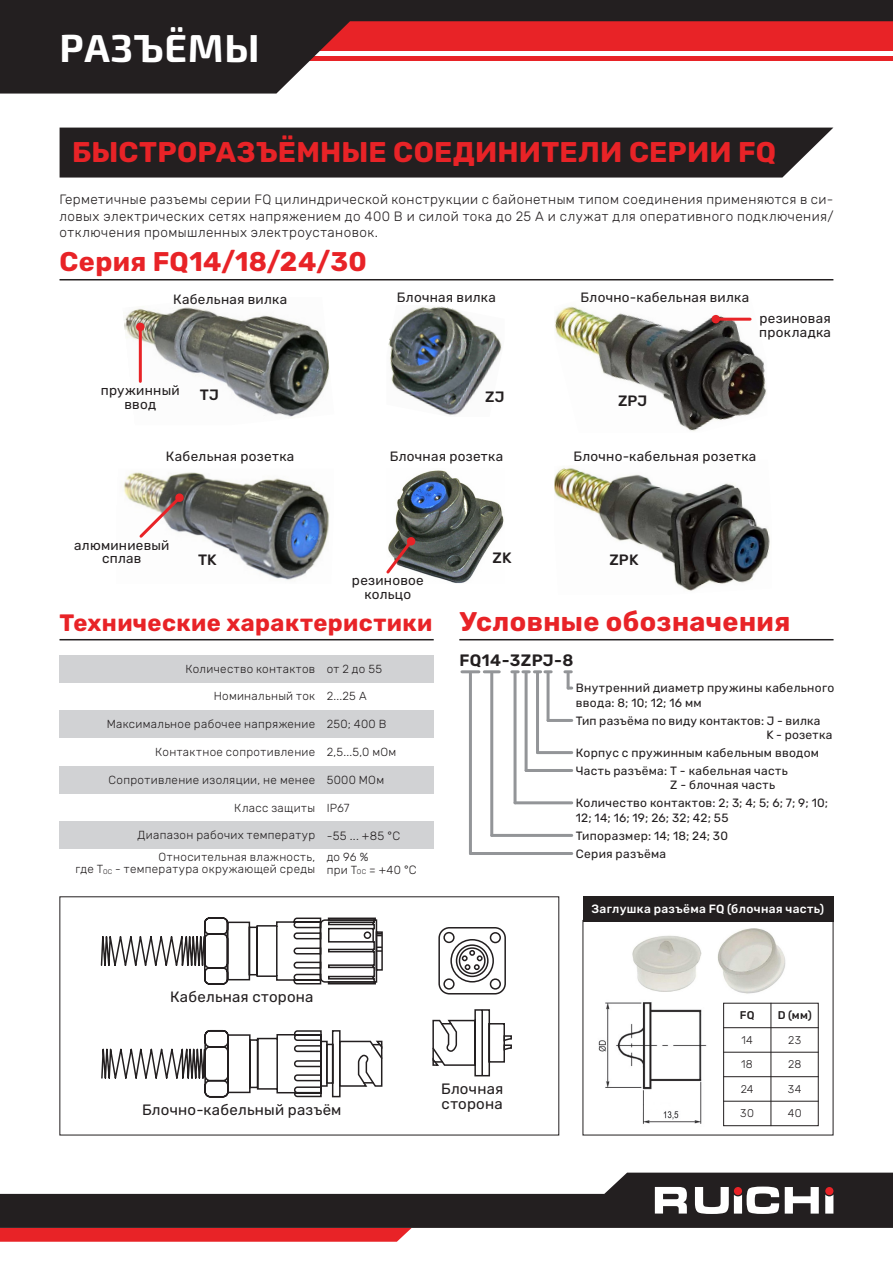
<style>
.page{position:relative;width:893px;height:1263px;background:#fff}
.page>*{position:absolute;margin:0;border:0;box-sizing:border-box;transform-origin:0 0}
.t1{font:700 39px "Exo 2";letter-spacing:.02em;color:#fff}
.t2{font:700 28.5px "Rubik";letter-spacing:.005em;color:#e82327}
.t3{font:700 27px "Rubik";letter-spacing:.015em;color:#e82327}
.t4{font:700 23.7px "Rubik";letter-spacing:.02em;color:#e82327}
.t5{font:600 16.5px "Rubik";letter-spacing:.025em;color:#231f20}
.t6{font:15px/15px "Rubik";letter-spacing:.015em;color:#231f20}
.t7{font:500 15px "Rubik";letter-spacing:.005em;color:#231f20}
.Текст{font:300 13.5px/16.2px "Rubik";letter-spacing:.03em;color:#231f20;text-align:justify}
.t8{font:13.5px/13.5px "Rubik";letter-spacing:.02em;color:#231f20;text-align:center}
.t9{font:12px/14.4px "Rubik";letter-spacing:.025em;color:#231f20}
.t10{font:500 12px "Rubik";letter-spacing:.025em;color:#fff}
.ТХ_2{font:300 12px "Rubik";color:#231f20}
.ТХ{font:300 11.7px/12px "Rubik";letter-spacing:.025em;color:#231f20;text-align:right}
.ТХ-2{font:300 11.25px "Rubik";letter-spacing:.025em;color:#231f20}
.ТХ-3{font:500 11.25px "Rubik";color:#231f20}
.s1{font-size:6.75px}
.s2{font-size:12px}
</style>
<div class="page">
<svg style="left:0;top:0;width:893px;height:94px"></svg>
<svg style="left:0;top:1228px;width:412px;height:14px"></svg>
<svg style="left:0;top:1172px;width:893px;height:56px;fill:#231f20"></svg>
<svg style="left:655px;top:1186px;width:178px;height:28px"></svg>
<div style="left:60px;top:128px;width:773px;height:50px;background:#231f20"></div>
<div style="left:60px;top:655px;width:374px;height:27px;background:#d1d2d4"></div>
<div style="left:60px;top:710px;width:374px;height:28px;background:#d1d2d4"></div>
<div style="left:59px;top:821px;width:375px;height:28px;background:#d1d2d4"></div>
<div style="left:60px;top:766px;width:374px;height:28px;background:#d1d2d4"></div>
<hr style="left:60px;top:639px;width:374px;height:1px;background:#231f20">
<hr style="left:60px;top:279px;width:773px;height:1px;background:#231f20">
<hr style="left:462px;top:670px;width:17px;height:3px;background:#939598">
<hr style="left:484px;top:670px;width:15px;height:3px;background:#939598">
<hr style="left:567px;top:673px;width:3px;height:15px;background:#939598">
<hr style="left:547px;top:673px;width:3px;height:47px;background:#939598">
<hr style="left:536px;top:673px;width:3px;height:79px;background:#939598">
<hr style="left:525px;top:673px;width:3px;height:97px;background:#939598">
<hr style="left:513px;top:673px;width:3px;height:130px;background:#939598">
<hr style="left:469px;top:673px;width:3px;height:180px;background:#939598">
<hr style="left:490px;top:673px;width:3px;height:162px;background:#939598">
<hr style="left:537px;top:751px;width:35px;height:3px;background:#939598">
<hr style="left:548px;top:719px;width:24px;height:3px;background:#939598">
<hr style="left:526px;top:769px;width:46px;height:3px;background:#939598">
<hr style="left:515px;top:801px;width:57px;height:3px;background:#939598">
<hr style="left:492px;top:834px;width:80px;height:3px;background:#939598">
<hr style="left:470px;top:852px;width:102px;height:3px;background:#939598">
<hr style="left:459px;top:639px;width:374px;height:1px;background:#231f20">
<svg style="left:512px;top:670px;width:39px;height:3px"></svg>
<svg style="left:565px;top:670px;width:6px;height:3px"></svg>
<img style="left:555px;top:306px;width:212px;height:125px">
<img style="left:124px;top:307px;width:205px;height:110px">
<img style="left:123px;top:472px;width:206px;height:108px">
<img style="left:394px;top:470px;width:110px;height:114px">
<img style="left:388px;top:306px;width:114px;height:110px">
<img style="left:554px;top:468px;width:216px;height:123px">
<hr style="left:139px;top:327px;width:3px;height:54px;background:#e82327">
<hr style="left:716px;top:318px;width:34px;height:3px;background:#e82327">
<div style="left:136px;top:323px;width:9px;height:8px;background:#e82327;border-radius:50%"></div>
<div style="left:712px;top:315px;width:8px;height:8px;background:#e82327;border-radius:50%"></div>
<svg style="left:137px;top:493px;width:47px;height:47px"></svg>
<svg style="left:386px;top:536px;width:30px;height:40px"></svg>
<div style="left:583px;top:896px;width:250px;height:26px;background:#231f20"></div>
<img style="left:632px;top:935px;width:69px;height:57px">
<img style="left:718px;top:929px;width:68px;height:65px">
<div style="left:723px;top:1003px;width:96px;height:123px;border:1px solid #231f20"></div>
<hr style="left:723px;top:1027px;width:96px;height:1px;background:#231f20">
<hr style="left:723px;top:1052px;width:96px;height:1px;background:#231f20">
<hr style="left:723px;top:1076px;width:96px;height:1px;background:#231f20">
<hr style="left:723px;top:1101px;width:96px;height:1px;background:#231f20">
<hr style="left:771px;top:1003px;width:1px;height:123px;background:#231f20">
<svg style="left:100px;top:917px;width:283px;height:68px"></svg>
<svg style="left:101px;top:1030px;width:282px;height:68px"></svg>
<svg style="left:438px;top:927px;width:68px;height:68px"></svg>
<svg style="left:432px;top:1009px;width:80px;height:68px"></svg>
<img style="left:598px;top:1002px;width:109px;height:122px">
<h1 class="t1" style="left:60px;top:21px;width:201px">РАЗЪЁМЫ</h1>
<p class="t2" style="left:72px;top:136px;width:705px">БЫСТРОРАЗЪЁМНЫЕ СОЕДИНИТЕЛИ СЕРИИ FQ</p>
<p class="Текст" style="left:60px;top:192px;width:775px">Герметичные разъемы серии FQ цилиндрической конструкции с байонетным типом соединения применяются в си&shy;ловых электрических сетях напряжением до 400 В и силой тока до 25 А и служат для оперативного подключения/ отключения промышленных электроустановок.</p>
<p class="t3" style="left:60px;top:246px;width:309px">Серия FQ14/18/24/30</p>
<p class="t8" style="left:173px;top:292px;width:116px">Кабельная вилка</p>
<p class="t8" style="left:397px;top:291px;width:101px">Блочная вилка</p>
<p class="t8" style="left:581px;top:291px;width:170px">Блочно-кабельная вилка</p>
<p class="t8" style="left:759px;top:312px;width:73px;text-align:left">резиновая прокладка</p>
<p class="t8" style="left:101px;top:384px;width:80px">пружинный ввод</p>
<p class="t7" style="left:200px;top:387px;width:21px">TJ</p>
<p class="t7" style="left:485px;top:389px;width:21px">ZJ</p>
<p class="t7" style="left:618px;top:392px;width:31px">ZPJ</p>
<p class="t8" style="left:166px;top:450px;width:130px">Кабельная розетка</p>
<p class="t8" style="left:390px;top:450px;width:115px">Блочная розетка</p>
<p class="t8" style="left:573px;top:450px;width:184px">Блочно-кабельная розетка</p>
<p class="t8" style="left:74px;top:539px;width:97px">алюминиевый сплав</p>
<p class="t7" style="left:198px;top:551px;width:20px">TK</p>
<p class="t7" style="left:493px;top:549px;width:20px">ZK</p>
<p class="t7" style="left:609px;top:551px;width:30px">ZPK</p>
<p class="t8" style="left:352px;top:574px;width:73px">резиновое кольцо</p>
<p class="t4" style="left:60px;top:609px;width:374px">Технические характеристики</p>
<p class="ТХ" style="left:186px;top:663px;width:131px">Количество контактов</p>
<p class="ТХ" style="left:327px;top:663px;width:57px">от 2 до 55</p>
<p class="ТХ" style="left:214px;top:691px;width:103px">Номинальный ток</p>
<p class="ТХ" style="left:327px;top:691px;width:41px">2...25 А</p>
<p class="ТХ" style="left:107px;top:718px;width:210px">Максимальное рабочее напряжение</p>
<p class="ТХ" style="left:327px;top:718px;width:61px">250; 400 В</p>
<p class="ТХ" style="left:155px;top:746px;width:162px">Контактное сопротивление</p>
<p class="ТХ" style="left:327px;top:746px;width:71px">2,5...5,0 мОм</p>
<p class="ТХ" style="left:109px;top:774px;width:208px">Сопротивление изоляции, не менее</p>
<p class="ТХ" style="left:234px;top:802px;width:83px">Класс защиты</p>
<p class="ТХ" style="left:327px;top:774px;width:59px">5000 МОм</p>
<p class="ТХ" style="left:327px;top:802px;width:24px">IP67</p>
<p class="ТХ" style="left:138px;top:830px;width:179px">Диапазон рабочих температур</p>
<p class="ТХ_2" style="left:327px;top:829px;width:75px">-55 ... +85 °C</p>
<p class="ТХ" style="left:76px;top:851px;width:241px">Относительная влажность,<br>где Т<span class="s1">ОС</span> - температура окружающей среды</p>
<p class="ТХ" style="left:327px;top:851px;width:92px;line-height:12.8px;text-align:left">до 96 %<br>при Т<span class="s1">ОС</span> = +40 <span class="s2">°C</span></p>
<p class="t3" style="left:459px;top:606px;width:332px">Условные обозначения</p>
<p class="t5" style="left:459px;top:651px;width:116px">FQ14-3ZPJ-8</p>
<p class="t9" style="left:576px;top:681px;width:260px">Внутренний диаметр пружины кабельного ввода: 8; 10; 12; 16 мм</p>
<p class="t9" style="left:576px;top:713px;width:246px">Тип разъёма по виду контактов: J - вилка</p>
<p class="t9" style="left:766px;top:728px;width:67px">K - розетка</p>
<p class="t9" style="left:576px;top:746px;width:245px">Корпус с пружинным кабельным вводом</p>
<p class="t9" style="left:576px;top:764px;width:213px">Часть разъёма: Т - кабельная часть</p>
<p class="t9" style="left:670px;top:778px;width:106px">Z - блочная часть</p>
<p class="t9" style="left:576px;top:796px;width:254px">Количество контактов: 2; 3; 4; 5; 6; 7; 9; 10;<br>12; 14; 16; 19; 26; 32; 42; 55</p>
<p class="t9" style="left:576px;top:829px;width:154px">Типоразмер: 14; 18; 24; 30</p>
<p class="t9" style="left:576px;top:847px;width:92px">Серия разъёма</p>
<p class="t10" style="left:591px;top:902px;width:234px">Заглушка разъёма FQ (блочная часть)</p>
<p class="t6" style="left:170px;top:990px;width:145px">Кабельная сторона</p>
<p class="t6" style="left:142px;top:1103px;width:201px">Блочно-кабельный разъём</p>
<p class="t6" style="left:441px;top:1082px;width:64px">Блочная сторона</p>
<p class="ТХ-3" style="left:740px;top:1009px;width:16px">FQ</p>
<p class="ТХ-2" style="left:741px;top:1034px;width:13px">14</p>
<p class="ТХ-2" style="left:741px;top:1058px;width:13px">18</p>
<p class="ТХ-2" style="left:741px;top:1083px;width:14px">24</p>
<p class="ТХ-2" style="left:740px;top:1107px;width:15px">30</p>
<p class="ТХ-3" style="left:778px;top:1009px;width:36px">D (мм)</p>
<p class="ТХ-2" style="left:788px;top:1034px;width:14px">23</p>
<p class="ТХ-2" style="left:788px;top:1058px;width:15px">28</p>
<p class="ТХ-2" style="left:788px;top:1083px;width:15px">34</p>
<p class="ТХ-2" style="left:788px;top:1107px;width:15px">40</p>
</div>
